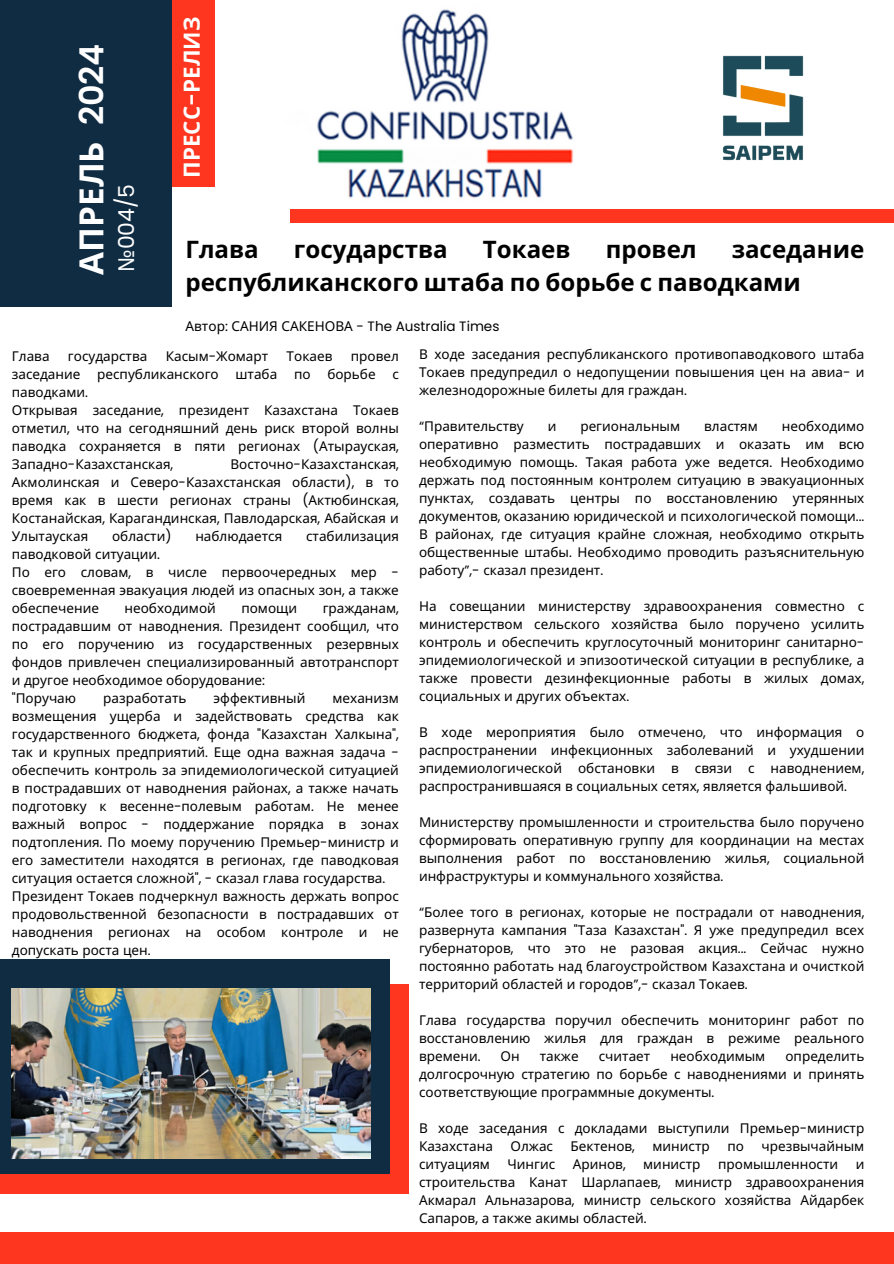
<style>
.page{position:relative;width:894px;height:1264px;background:#fff}
.page>*{position:absolute;margin:0;border:0;box-sizing:border-box;transform-origin:0 0}
.t1{font:700 33.3px "Noto Sans";color:#fff}
.t2{font:700 24.15px/33.2px "Noto Sans";color:#000}
.t3{font:700 22.35px "Noto Sans";color:#fff}
.t4{font:21.9px "Poppins";color:#fff}
.t5{font:13.5px/18px "Noto Sans";color:#000;text-align:justify}
.t6{font:13.5px "Poppins";color:#000}
.s1{font-family:"Poppins";font-weight:600}
.s2{font-family:"Noto Sans"}
.s3{font-family:"Poppins"}
</style>
<div class="page">
<div style="left:0;top:984px;width:408px;height:209px;background:#ff361f"></div>
<img style="left:317px;top:9px;width:257px;height:189px">
<div style="left:290px;top:209px;width:603px;height:14px;background:#ff361f"></div>
<div style="left:0;top:1232px;width:893px;height:31px;background:#ff361f"></div>
<div style="left:0;top:959px;width:390px;height:214px;background:#102c43"></div>
<div style="left:0;top:0;width:172px;height:307px;background:#102c43"></div>
<div style="left:172px;top:1px;width:42px;height:186px;background:#ff361f"></div>
<img style="left:722px;top:55px;width:82px;height:106px">
<img style="left:12px;top:988px;width:359px;height:170px">
<h1 class="t1" style="left:68px;top:275px;width:233px;rotate:-90deg">АПРЕЛЬ <span class="s1">2024</span></h1>
<p class="t4" style="left:111px;top:272px;width:89px;rotate:-90deg"><span class="s2">№</span>004/5</p>
<p class="t3" style="left:176px;top:178px;width:162px;rotate:-90deg">ПРЕСС<span class="s1">-</span>РЕЛИЗ</p>
<h2 class="t2" style="left:185px;top:232px;width:75px">Глава</h2>
<h2 class="t2" style="left:294px;top:232px;width:155px">государства</h2>
<h2 class="t2" style="left:482px;top:232px;width:89px">Токаев</h2>
<h2 class="t2" style="left:605px;top:232px;width:92px">провел</h2>
<h2 class="t2" style="left:185px;top:232px;width:680px;text-indent:546px">заседание республиканского штаба по борьбе с паводками</h2>
<p class="t6" style="left:185px;top:317px;width:315px"><span class="s2">Автор</span>: <span class="s2">САНИЯ САКЕНОВА</span> - The Australia Times</p>
<p class="t5" style="left:12px;top:346px;width:39px">Глава</p>
<p class="t5" style="left:68px;top:346px;width:81px">государства</p>
<p class="t5" style="left:166px;top:346px;width:104px">Касым<span class="s3">-</span>Жомарт</p>
<p class="t5" style="left:286px;top:346px;width:47px">Токаев</p>
<p class="t5" style="left:12px;top:346px;width:388px;text-align:right">провел<br>заседание республиканского штаба по борьбе с</p>
<p class="t5" style="left:12px;top:382px;width:388px;text-align:left">паводками<span class="s3">.<br></span>Открывая заседание<span class="s3">,</span> президент Казахстана Токаев отметил<span class="s3">,</span> что на сегодняшний день риск</p>
<p class="t5" style="left:12px;top:418px;width:388px;text-indent:290px">второй волны паводка сохраняется в пяти регионах <span class="s3">(</span>Атырауская<span class="s3">, </span>Западно<span class="s3">-</span>Казахстанская<span class="s3">,</span></p>
<p class="t5" style="left:12px;top:454px;width:388px;text-indent:219px">Восточно<span class="s3">-</span>Казахстанская<span class="s3">, </span>Акмолинская и Северо<span class="s3">-</span>Казахстанская области<span class="s3">),</span> в то время как в шести регионах страны <span class="s3">(</span>Актюбинская<span class="s3">, </span>Костанайская<span class="s3">,</span> Карагандинская<span class="s3">,</span> Павлодарская<span class="s3">,</span> Абайская и Улытауская</p>
<p class="t5" style="left:112px;top:526px;width:61px">области<span class="s3">)</span></p>
<p class="t5" style="left:195px;top:526px;width:88px">наблюдается</p>
<p class="t5" style="left:306px;top:526px;width:94px">стабилизация</p>
<p class="t5" style="left:12px;top:544px;width:326px">паводковой ситуации<span class="s3">.<br></span>По его словам<span class="s3">,</span> в числе первоочередных</p>
<p class="t5" style="left:12px;top:562px;width:388px;text-indent:339px">мер <span class="s3">- </span>своевременная эвакуация людей из опасных зон<span class="s3">,</span> а также обеспечение</p>
<p class="t5" style="left:124px;top:598px;width:93px">необходимой</p>
<p class="t5" style="left:241px;top:598px;width:57px">помощи</p>
<p class="t5" style="left:12px;top:598px;width:388px;text-indent:311px">гражданам<span class="s3">, </span>пострадавшим от наводнения<span class="s3">.</span> Президент сообщил<span class="s3">,</span> что по его поручению из государственных резервных фондов привлечен специализированный автотранспорт и другое необходимое оборудование<span class="s3">:</span></p>
<p class="t5" style="left:12px;top:688px;width:66px"><span class="s3">"</span>Поручаю</p>
<p class="t5" style="left:103px;top:688px;width:85px">разработать</p>
<p class="t5" style="left:213px;top:688px;width:93px">эффективный</p>
<p class="t5" style="left:12px;top:688px;width:388px;text-align:left;text-indent:320px">механизм возмещения ущерба и задействовать средства как государственного бюджета<span class="s3">,</span> фонда <span class="s3">"</span>Казахстан Халкына<span class="s3">", </span>так и крупных предприятий<span class="s3">.</span> Еще одна важная задача <span class="s3">- </span>обеспечить контроль за эпидемиологической ситуацией в пострадавших от наводнения районах<span class="s3">,</span> а также начать подготовку к весенне<span class="s3">-</span>полевым работам<span class="s3">.</span> Не менее важный вопрос <span class="s3">-</span> поддержание порядка в зонах подтопления<span class="s3">.</span> По моему поручению Премьер<span class="s3">-</span>министр и его заместители находятся в регионах<span class="s3">,</span> где паводковая ситуация остается сложной<span class="s3">", -</span> сказал глава государства<span class="s3">.<br></span>Президент Токаев подчеркнул важность держать вопрос продовольственной безопасности в пострадавших от наводнения регионах на особом контроле и не допускать роста цен<span class="s3">.</span></p>
<h4 class="t5" style="left:419px;top:344px;width:446px">В ходе заседания республиканского противопаводкового штаба Токаев предупредил о недопущении повышения цен на авиа<span class="s3">-</span> и железнодорожные билеты для граждан<span class="s3">.</span></h4>
<p class="t5" style="left:419px;top:416px;width:106px"><span class="s3">“</span>Правительству</p>
<p class="t5" style="left:547px;top:416px;width:10px">и</p>
<p class="t5" style="left:580px;top:416px;width:101px">региональным</p>
<p class="t5" style="left:704px;top:416px;width:55px">властям</p>
<p class="t5" style="left:419px;top:416px;width:446px;text-indent:362px">необходимо оперативно разместить пострадавших и оказать им всю необходимую</p>
<p class="t5" style="left:419px;top:452px;width:447px;text-indent:101px">помощь<span class="s3">.</span> Такая работа уже ведется<span class="s3">.</span> Необходимо держать под постоянным контролем ситуацию в эвакуационных пунктах<span class="s3">,</span> создавать центры по восстановлению утерянных документов<span class="s3">,</span> оказанию юридической и психологической помощи<span class="s3">...<br></span>В районах<span class="s3">,</span> где ситуация крайне сложная<span class="s3">,</span> необходимо открыть общественные штабы<span class="s3">.</span> Необходимо проводить разъяснительную работу<span class="s3">”,-</span> сказал президент<span class="s3">.</span></p>
<p class="t5" style="left:419px;top:596px;width:344px">На совещании министерству здравоохранения</p>
<p class="t5" style="left:419px;top:596px;width:447px;text-indent:356px">совместно с министерством сельского хозяйства было поручено усилить контроль и обеспечить круглосуточный мониторинг санитарно&shy;эпидемиологической и эпизоотической ситуации в республике<span class="s3">,</span> а также провести дезинфекционные работы в жилых домах<span class="s3">, </span>социальных и других объектах<span class="s3">.</span></p>
<p class="t5" style="left:419px;top:722px;width:447px">В ходе мероприятия было отмечено<span class="s3">,</span> что информация о распространении инфекционных заболеваний и ухудшении эпидемиологической обстановки в связи с наводнением<span class="s3">, </span>распространившаяся в социальных сетях<span class="s3">,</span> является фальшивой<span class="s3">.</span></p>
<p class="t5" style="left:419px;top:812px;width:446px">Министерству промышленности и строительства было поручено сформировать оперативную группу для координации на местах выполнения работ по восстановлению жилья<span class="s3">,</span></p>
<p class="t5" style="left:783px;top:848px;width:82px">социальной</p>
<p class="t5" style="left:419px;top:866px;width:306px">инфраструктуры и коммунального хозяйства<span class="s3">.</span></p>
<p class="t5" style="left:419px;top:902px;width:446px"><span class="s3">“</span>Более того в регионах<span class="s3">,</span> которые не пострадали от наводнения<span class="s3">, </span>развернута кампания <span class="s3">"</span>Таза</p>
<p class="t5" style="left:419px;top:920px;width:447px;text-indent:195px">Казахстан<span class="s3">".</span> Я уже предупредил всех губернаторов<span class="s3">,</span> что это не разовая акция<span class="s3">...</span> Сейчас нужно постоянно работать над благоустройством Казахстана и очисткой территорий областей и городов<span class="s3">”,-</span> сказал Токаев<span class="s3">.</span></p>
<p class="t5" style="left:419px;top:1010px;width:372px">Глава государства поручил обеспечить мониторинг</p>
<p class="t5" style="left:419px;top:1010px;width:447px;text-indent:380px">работ по восстановлению жилья для граждан в режиме реального времени<span class="s3">.</span></p>
<p class="t5" style="left:500px;top:1046px;width:21px">Он</p>
<p class="t5" style="left:539px;top:1046px;width:40px">также</p>
<p class="t5" style="left:598px;top:1046px;width:53px">считает</p>
<p class="t5" style="left:670px;top:1046px;width:96px">необходимым</p>
<p class="t5" style="left:419px;top:1046px;width:446px;text-indent:366px">определить долгосрочную стратегию по борьбе с наводнениями и принять соответствующие программные документы<span class="s3">.</span></p>
<p class="t5" style="left:419px;top:1118px;width:446px">В ходе заседания с докладами выступили Премьер<span class="s3">-</span>министр<br>Казахстана</p>
<p class="t5" style="left:510px;top:1136px;width:44px">Олжас</p>
<p class="t5" style="left:570px;top:1136px;width:66px">Бектенов<span class="s3">,</span></p>
<p class="t5" style="left:652px;top:1136px;width:59px">министр</p>
<p class="t5" style="left:727px;top:1136px;width:18px">по</p>
<p class="t5" style="left:761px;top:1136px;width:104px">чрезвычайным</p>
<p class="t5" style="left:419px;top:1154px;width:72px">ситуациям</p>
<p class="t5" style="left:507px;top:1154px;width:49px">Чингис</p>
<p class="t5" style="left:572px;top:1154px;width:54px">Аринов<span class="s3">,</span></p>
<p class="t5" style="left:643px;top:1154px;width:59px">министр</p>
<p class="t5" style="left:717px;top:1154px;width:121px">промышленности</p>
<p class="t5" style="left:855px;top:1154px;width:10px">и</p>
<p class="t5" style="left:419px;top:1172px;width:98px">строительства</p>
<p class="t5" style="left:419px;top:1172px;width:447px;text-indent:110px">Канат Шарлапаев<span class="s3">,</span> министр здравоохранения Акмарал Альназарова<span class="s3">,</span> министр сельского хозяйства Айдарбек Сапаров<span class="s3">,</span> а также акимы областей<span class="s3">.</span></p>
</div>
